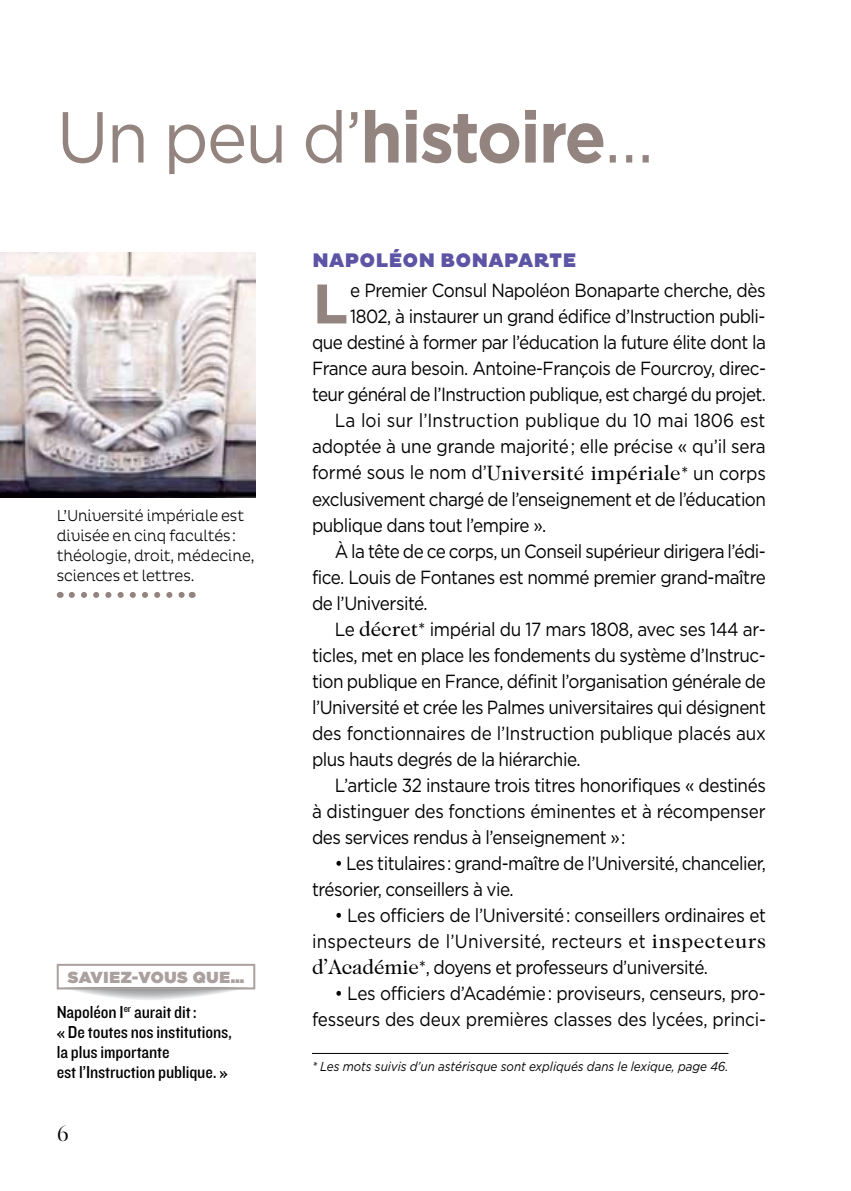
<style>
.page{position:relative;width:851px;height:1191px;background:#fff}
.page>*{position:absolute;margin:0;border:0;box-sizing:border-box;transform-origin:0 0}
.t1{font:72px "Gotham";color:#938480;scale:.95 1}
.t2{font:700 57.2px "Pluto";color:#938480}
.t3{font:22px "Glosa Display";color:#000}
.t4{font:900 20px "Pluto";letter-spacing:.005em;color:#5c54a4}
.t5{font:19px/26px "Gotham";letter-spacing:-.03em;color:#000;scale:.9 1}
.t6{font:19px "Gotham";letter-spacing:-.01em;color:#000;scale:.9 1}
.t7{font:19px "Gotham";letter-spacing:.005em;color:#000;scale:.9 1}
.t8{font:18px/20px "Knockout HTF30 Junior Welterwt";letter-spacing:-.005em;color:#000}
.t9{font:300 16px/20px "Pluto";letter-spacing:-.01em;color:#000;scale:.9 1}
.t10{font:900 16px "Gotham";letter-spacing:.04em;color:#aaa09d}
.t11{font:italic 13px "Gotham";color:#000;scale:.9 1}
.s1{font-weight:700}
.s2{font-family:"Caslon Two Twenty Four";font-size:21px}
</style>
<div class="page">
<div style="left:57px;top:963px;width:198px;height:26px;border:2px solid #aaa09d"></div>
<hr style="left:312px;top:1053px;width:416px;height:1px;background:#000">
<img style="left:0;top:252px;width:255px;height:245px">
<svg style="left:72px;top:592px;width:113px;height:6px"></svg>
<h1 class="t1" style="left:57px;top:91px;width:630px">Un peu d’<span class="s1">histoire</span>…</h1>
<p class="t9" style="left:57px;top:505px;width:221px">L’Université impériale est divisée en cinq facultés: théologie, droit, médecine, sciences et lettres.</p>
<p class="t10" style="left:68px;top:965px;width:178px">SAVIEZ-VOUS QUE…</p>
<p class="t8" style="left:57px;top:1002px;width:177px">Napoléon I<sup>er</sup> aurait dit:<br>« De toutes nos institutions, la plus importante<br>est l’Instruction publique. »</p>
<p class="t3" style="left:57px;top:1118px;width:14px">6</p>
<p class="t4" style="left:312px;top:249px;width:266px">NAPOLÉON BONAPARTE</p>
<h2 class="t2" style="left:312px;top:271px;width:37px">L</h2>
<p class="t5" style="left:350px;top:277px;width:463px">e Premier Consul Napoléon Bonaparte cherche, dès</p>
<p class="t5" style="left:350px;top:303px;width:460px">1802, à instaurer un grand édifice d’Instruction publi-</p>
<p class="t5" style="left:312px;top:329px;width:506px">que destiné à former par l’éducation la future élite dont la</p>
<p class="t5" style="left:312px;top:355px;width:503px">France aura besoin. Antoine-François de Fourcroy, direc-</p>
<p class="t5" style="left:312px;top:381px;width:506px">teur général de l’Instruction publique, est chargé du projet.</p>
<p class="t7" style="left:334px;top:408px;width:480px">La loi sur l’Instruction publique du 10 mai 1806 est</p>
<p class="t6" style="left:312px;top:434px;width:505px">adoptée à une grande majorité ; elle précise « qu’il sera</p>
<p class="t6" style="left:312px;top:460px;width:505px">formé sous le nom d’<span class="s2">Université impériale</span>* un corps</p>
<p class="t5" style="left:312px;top:485px;width:506px">exclusivement chargé de l’enseignement et de l’éducation</p>
<p class="t5" style="left:312px;top:511px;width:262px">publique dans tout l’empire ».</p>
<p class="t5" style="left:334px;top:537px;width:480px">À la tête de ce corps, un Conseil supérieur dirigera l’édi-</p>
<p class="t5" style="left:312px;top:563px;width:505px">fice. Louis de Fontanes est nommé premier grand-maître</p>
<p class="t5" style="left:312px;top:589px;width:130px">de l’Université.</p>
<p class="t5" style="left:334px;top:615px;width:480px">Le <span class="s2">décret</span>* impérial du 17 mars 1808, avec ses 144 ar-</p>
<p class="t5" style="left:312px;top:641px;width:505px">ticles, met en place les fondements du système d’Instruc-</p>
<p class="t5" style="left:312px;top:667px;width:505px">tion publique en France, définit l’organisation générale de</p>
<p class="t5" style="left:312px;top:693px;width:505px">l’Université et crée les Palmes universitaires qui désignent</p>
<p class="t6" style="left:312px;top:720px;width:506px">des fonctionnaires de l’Instruction publique placés aux</p>
<p class="t5" style="left:312px;top:745px;width:300px">plus hauts degrés de la hiérarchie.</p>
<p class="t5" style="left:334px;top:771px;width:480px">L’article 32 instaure trois titres honorifiques « destinés</p>
<p class="t5" style="left:312px;top:797px;width:505px">à distinguer des fonctions éminentes et à récompenser</p>
<p class="t5" style="left:312px;top:823px;width:349px">des services rendus à l’enseignement » :</p>
<p class="t5" style="left:312px;top:849px;width:505px;text-indent:23px">• Les titulaires : grand-maître de l’Université, chancelier, trésorier, conseillers à vie.</p>
<p class="t5" style="left:312px;top:901px;width:506px;text-align:justify;text-indent:23px">• Les officiers de l’Université : conseillers ordinaires et inspecteurs de l’Université, recteurs et <span class="s2">inspecteurs d’Académie</span>*, doyens et professeurs d’université.</p>
<p class="t5" style="left:312px;top:979px;width:506px;text-align:right">• Les officiers d’Académie : proviseurs, censeurs, pro&shy;fesseurs des deux premières classes des lycées, princi-</p>
<p class="t11" style="left:312px;top:1058px;width:464px">* Les mots suivis d’un astérisque sont expliqués dans le lexique, page 46.</p>
</div>
